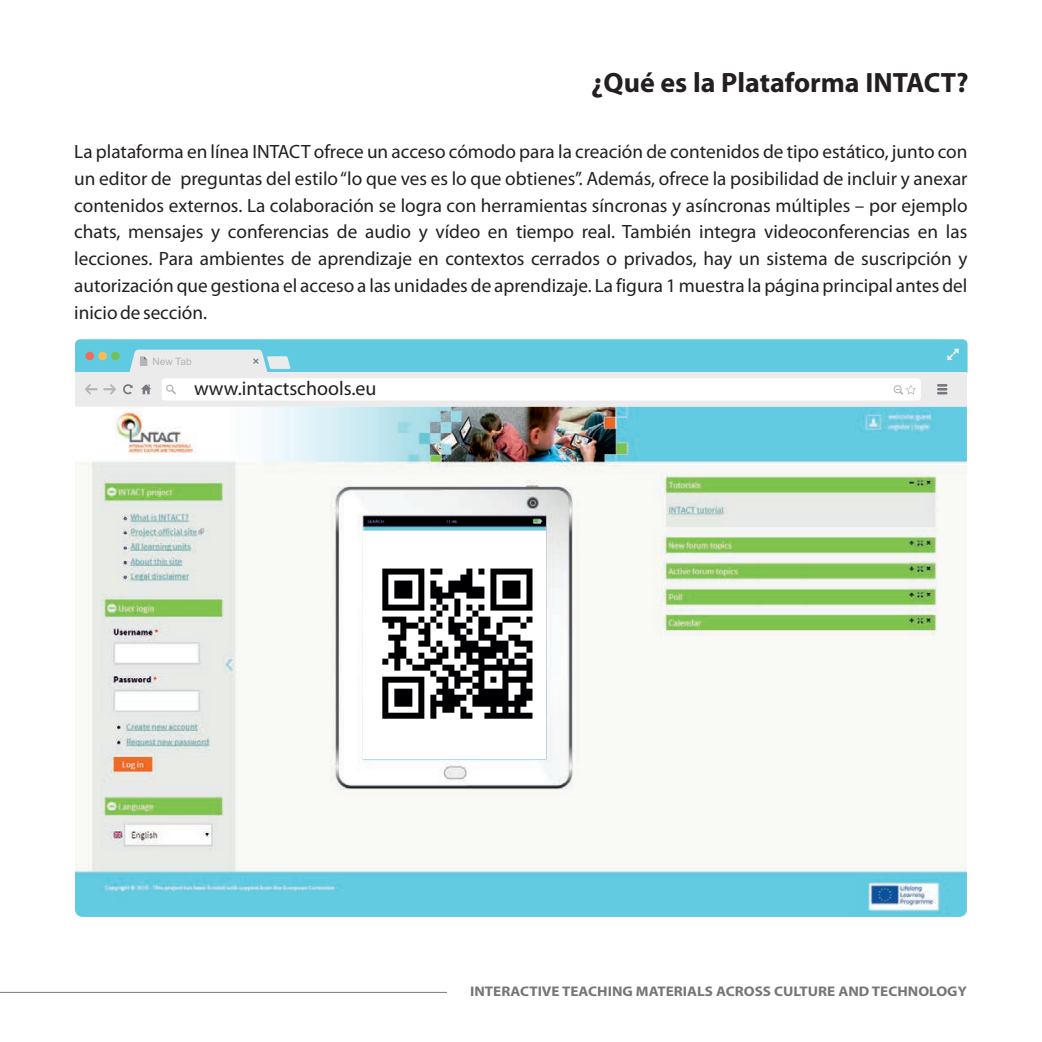
<style>
.page{position:relative;width:1042px;height:1042px;background:#fff}
.page>*{position:absolute;margin:0;border:0;box-sizing:border-box;transform-origin:0 0}
.t1{font:700 28px "Myriad Pro";color:#231f20}
.t2{font:19.95px "Myriad Pro";color:#231f20}
.t3{font:19.25px/26.8px "Myriad Pro";color:#231f20;text-align:justify}
.t4{font:700 14px "Myriad Pro";color:#757777;scale:1.08 1}
.t5{font:10.15px "Arial";color:#b2b6b8}
</style>
<div class="page">
<hr style="left:0;top:992px;width:447px;height:1px;background:#757777">
<div style="left:75px;top:372px;width:892px;height:35px;background:#ebebec"></div>
<img style="left:75px;top:407px;width:892px;height:510px">
<div style="left:363px;top:531px;width:182px;height:228px;background:#fff"></div>
<svg style="left:382px;top:568px;width:150px;height:151px"></svg>
<svg style="left:75px;top:339px;width:892px;height:61px"></svg>
<h1 class="t1" style="left:591px;top:71px;width:379px">¿Qué es la Plataforma INTACT?</h1>
<p class="t3" style="left:74px;top:140px;width:895px">La plataforma en línea INTACT ofrece un acceso cómodo para la creación de contenidos de tipo estático, junto con un editor de preguntas del estilo “lo que ves es lo que obtienes”. Además, ofrece la posibilidad de incluir y anexar contenidos externos. La colaboración se logra con herramientas síncronas y asíncronas múltiples – por ejemplo chats, mensajes y conferencias de audio y vídeo en tiempo real. También integra videoconferencias en las lecciones. Para ambientes de aprendizaje en contextos cerrados o privados, hay un sistema de suscripción y autorización que gestiona el acceso a las unidades de aprendizaje. La figura 1 muestra la página principal antes del inicio de sección.</p>
<p class="t5" style="left:152px;top:357px;width:41px">New Tab</p>
<p class="t2" style="left:194px;top:380px;width:184px">www.intactschools.eu</p>
<p class="t4" style="left:470px;top:985px;width:461px">INTERACTIVE TEACHING MATERIALS ACROSS CULTURE AND TECHNOLOGY</p>
</div>
